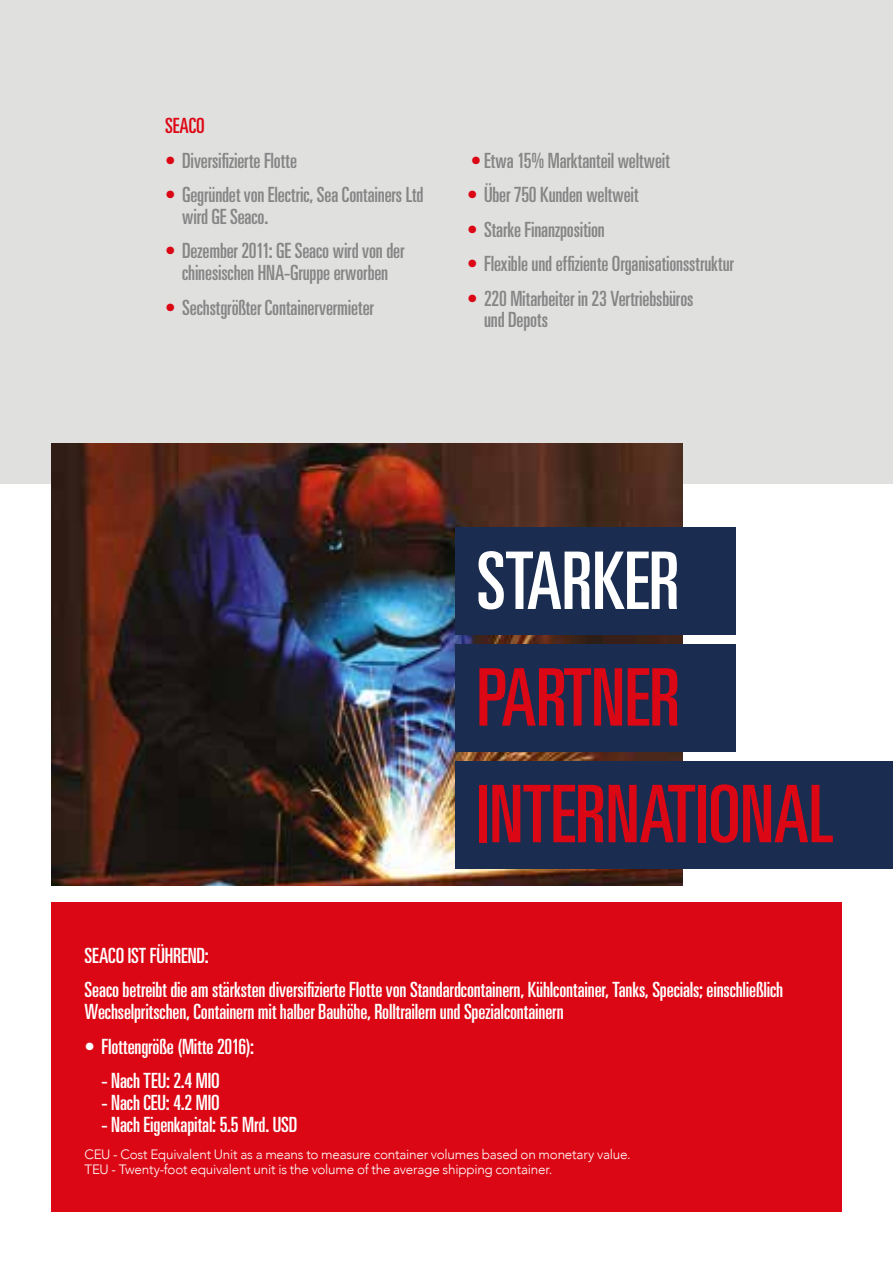
<style>
.page{position:relative;width:893px;height:1263px;background:#fff}
.page>*{position:absolute;margin:0;border:0;box-sizing:border-box;transform-origin:0 0}
.t1{font:ultra-condensed 79.5px/116.7px "Univers LT Std";letter-spacing:-.005em;color:#dc0714}
.t2{font:ultra-condensed 79.5px "Univers LT Std";letter-spacing:-.005em;color:#fff}
.t3{font:ultra-condensed 21px/21.8px "Univers LT Std";letter-spacing:-.005em;color:#878686}
.t4{font:ultra-condensed 21px/34.5px "Univers LT Std";letter-spacing:-.01em;color:#fff}
.t5{font:ultra-condensed 21px "Univers LT Std";letter-spacing:-.005em;color:#dc0714}
.t6{font:300 13.5px/15px "Avenir";letter-spacing:-.015em;color:#fff}
.s1{color:#dc0714}
</style>
<div class="page">
<div style="left:0;top:0;width:893px;height:484px;background:#e0e0df"></div>
<img style="left:51px;top:444px;width:631px;height:441px">
<div style="left:455px;top:527px;width:281px;height:108px;background:#1a2c50"></div>
<div style="left:455px;top:644px;width:281px;height:108px;background:#1a2c50"></div>
<div style="left:51px;top:902px;width:791px;height:310px;background:#dc0714"></div>
<div style="left:455px;top:761px;width:438px;height:107px;background:#1a2c50"></div>
<p class="t5" style="left:165px;top:114px;width:41px">SEACO</p>
<p class="t3" style="left:165px;top:149px;width:133px"><span class="s1">•</span> Diversifizierte Flotte</p>
<p class="t3" style="left:182px;top:184px;width:243px;text-indent:-17px"><span class="s1">•</span> Gegründet von Electric, Sea Containers Ltd wird GE Seaco.</p>
<p class="t3" style="left:165px;top:240px;width:241px;text-align:center"><span class="s1">•</span> Dezember 2011: GE Seaco wird von der chinesischen HNA-Gruppe erworben</p>
<p class="t3" style="left:165px;top:296px;width:210px"><span class="s1">•</span> Sechstgrößter Containervermieter</p>
<p class="t3" style="left:471px;top:149px;width:201px"><span class="s1">•</span> Etwa 15% Marktanteil weltweit</p>
<p class="t3" style="left:467px;top:184px;width:173px"><span class="s1">•</span> Über 750 Kunden weltweit</p>
<p class="t3" style="left:467px;top:218px;width:139px"><span class="s1">•</span> Starke Finanzposition</p>
<p class="t3" style="left:467px;top:253px;width:268px"><span class="s1">•</span> Flexible und effiziente Organisationsstruktur</p>
<p class="t3" style="left:484px;top:287px;width:211px;text-indent:-17px"><span class="s1">•</span> 220 Mitarbeiter in 23 Vertriebsbüros und Depots</p>
<h1 class="t2" style="left:476px;top:535px;width:205px">STARKER</h1>
<h1 class="t1" style="left:476px;top:639px;width:359px">PARTNER<br>INTERNATIONAL</h1>
<p class="t4" style="left:85px;top:938px;width:700px">SEACO IST FÜHREND:<br>Seaco betreibt die am stärksten diversifizierte Flotte von Standardcontainern, Kühlcontainer, Tanks, Specials; einschließlich</p>
<p class="t4" style="left:85px;top:994px;width:481px">Wechselpritschen, Containern mit halber Bauhöhe, Rolltrailern und Spezialcontainern</p>
<p class="t4" style="left:85px;top:1029px;width:171px">• Flottengröße (Mitte 2016):</p>
<p class="t4" style="left:102px;top:1063px;width:120px">- Nach TEU: 2.4 MIO</p>
<p class="t4" style="left:102px;top:1085px;width:119px">- Nach CEU: 4.2 MIO</p>
<p class="t4" style="left:102px;top:1107px;width:197px">- Nach Eigenkapital: 5.5 Mrd. USD</p>
<p class="t6" style="left:85px;top:1147px;width:548px">CEU - Cost Equivalent Unit as a means to measure container volumes based on monetary value.<br>TEU - Twenty-foot equivalent unit is the volume of the average shipping container.</p>
</div>
